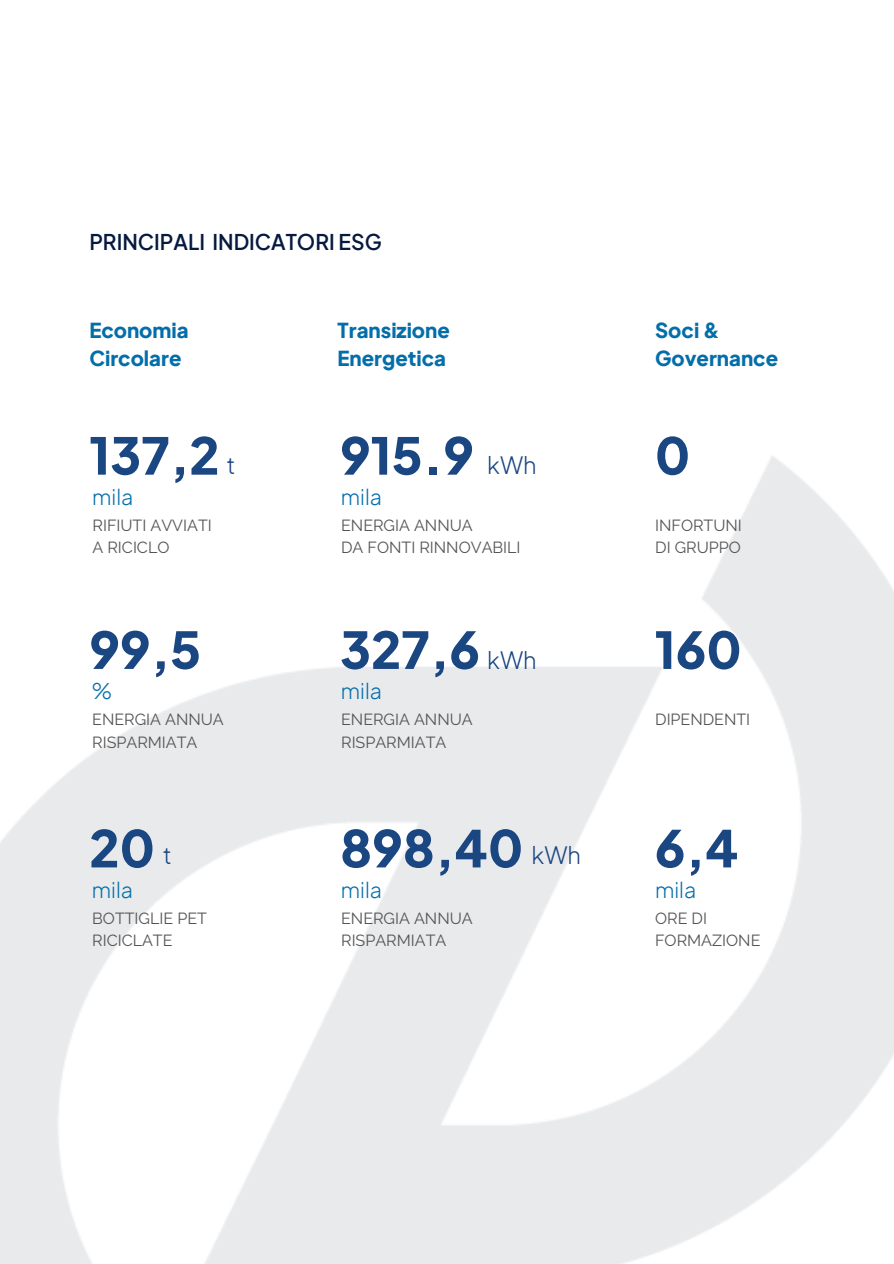
<style>
.page{position:relative;width:894px;height:1264px;background:#fff}
.page>*{position:absolute;margin:0;border:0;box-sizing:border-box;transform-origin:0 0}
.t1{font:800 50.55px "Plus Jakarta Sans";color:#1a4681}
.t2{font:300 23.55px "Plus Jakarta Sans";color:#1a4681}
.t3{font:300 21.3px "Plus Jakarta Sans";color:#036eaa}
.t4{font:600 21px "Plus Jakarta Sans";color:#061a40}
.t5{font:800 20.4px/27.6px "Plus Jakarta Sans";color:#036eaa}
.t6{font:16.05px/22px "Raleway";color:#545454}
</style>
<div class="page">
<h2 class="t4" style="left:89px;top:228px;width:294px">PRINCIPALI INDICATORI ESG</h2>
<h3 class="t5" style="left:89px;top:316px;width:101px">Economia<br>Circolare</h3>
<h4 class="t5" style="left:337px;top:316px;width:114px">Transizione<br>Energetica</h4>
<h4 class="t5" style="left:655px;top:316px;width:124px">Soci &amp;<br>Governance</h4>
<h4 class="t1" style="left:89px;top:422px;width:132px">137,2</h4>
<h1 class="t2" style="left:226px;top:450px;width:11px">t</h1>
<p class="t1" style="left:340px;top:422px;width:135px">915.9</p>
<p class="t2" style="left:487px;top:450px;width:51px">kWh</p>
<h1 class="t1" style="left:654px;top:422px;width:37px">0</h1>
<p class="t3" style="left:92px;top:483px;width:43px">mila</p>
<h2 class="t3" style="left:341px;top:483px;width:43px">mila</h2>
<p class="t6" style="left:92px;top:514px;width:121px">RIFIUTI AVVIATI</p>
<p class="t6" style="left:92px;top:536px;width:78px">A RICICLO</p>
<p class="t6" style="left:341px;top:514px;width:133px">ENERGIA ANNUA</p>
<h1 class="t6" style="left:341px;top:536px;width:181px">DA FONTI RINNOVABILI</h1>
<h2 class="t6" style="left:655px;top:514px;width:88px">INFORTUNI</h2>
<h2 class="t6" style="left:655px;top:536px;width:87px">DI GRUPPO</h2>
<h1 class="t1" style="left:89px;top:616px;width:113px">99,5</h1>
<p class="t1" style="left:340px;top:616px;width:141px">327,6</p>
<p class="t2" style="left:487px;top:644px;width:51px">kWh</p>
<p class="t1" style="left:654px;top:616px;width:88px">160</p>
<p class="t3" style="left:92px;top:677px;width:22px">%</p>
<h2 class="t3" style="left:341px;top:677px;width:43px">mila</h2>
<p class="t6" style="left:92px;top:708px;width:133px">ENERGIA ANNUA</p>
<p class="t6" style="left:92px;top:730px;width:107px">RISPARMIATA</p>
<h2 class="t6" style="left:341px;top:708px;width:133px">ENERGIA ANNUA</h2>
<h2 class="t6" style="left:341px;top:730px;width:107px">RISPARMIATA</h2>
<p class="t6" style="left:655px;top:708px;width:97px">DIPENDENTI</p>
<h1 class="t1" style="left:89px;top:815px;width:67px">20</h1>
<h1 class="t2" style="left:163px;top:839px;width:11px">t</h1>
<h2 class="t1" style="left:340px;top:815px;width:185px">898,40</h2>
<p class="t2" style="left:531px;top:839px;width:51px">kWh</p>
<h1 class="t1" style="left:654px;top:815px;width:85px">6,4</h1>
<p class="t3" style="left:92px;top:875px;width:43px">mila</p>
<p class="t3" style="left:341px;top:875px;width:43px">mila</p>
<p class="t3" style="left:655px;top:875px;width:43px">mila</p>
<p class="t6" style="left:92px;top:907px;width:116px">BOTTIGLIE PET</p>
<h2 class="t6" style="left:92px;top:929px;width:82px">RICICLATE</h2>
<p class="t6" style="left:341px;top:907px;width:133px">ENERGIA ANNUA</p>
<p class="t6" style="left:341px;top:929px;width:107px">RISPARMIATA</p>
<p class="t6" style="left:655px;top:907px;width:107px">ORE DI<br>FORMAZIONE</p>
</div>
